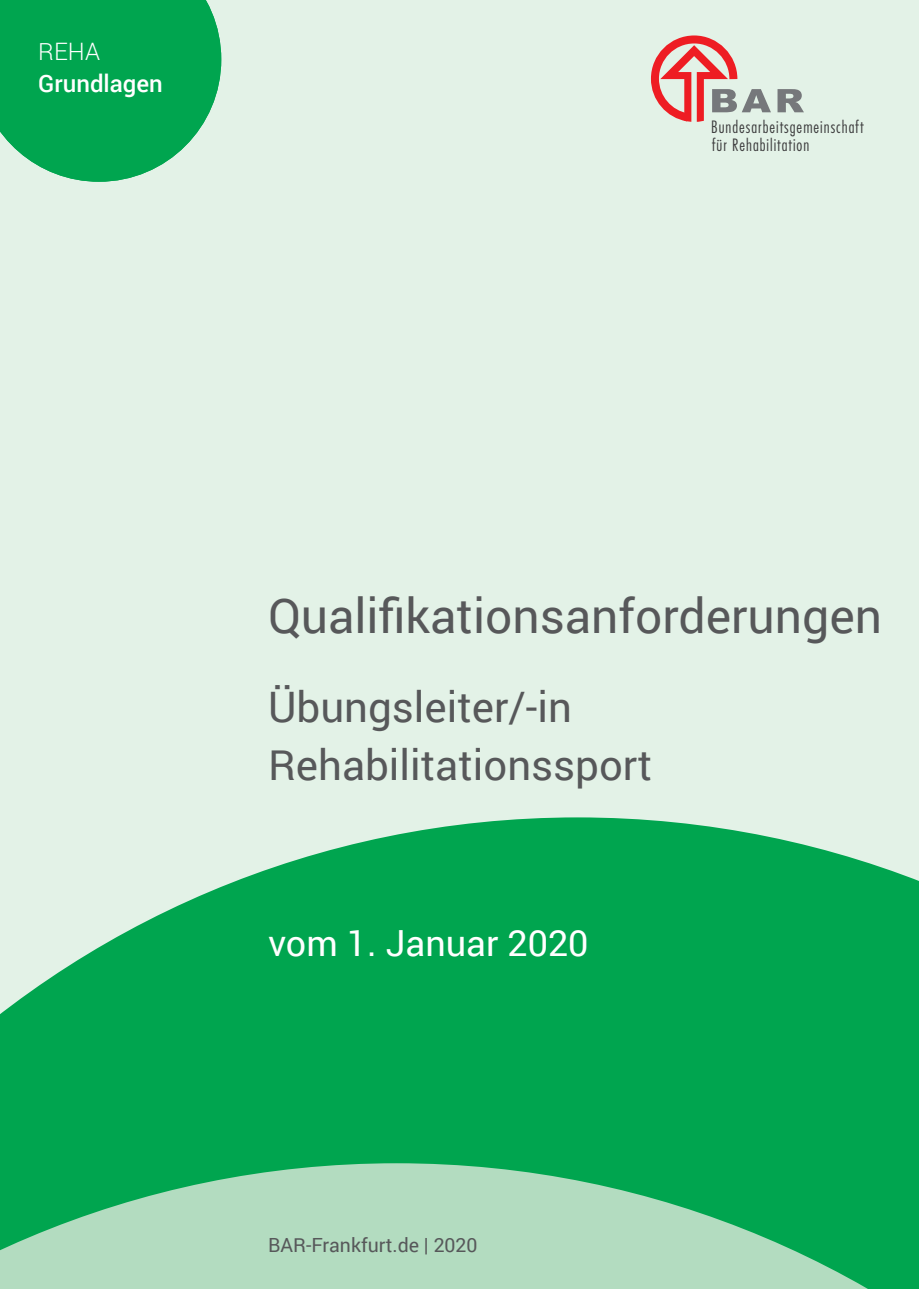
<style>
.page{position:relative;width:919px;height:1289px;background:#fff}
.page>*{position:absolute;margin:0;border:0;box-sizing:border-box;transform-origin:0 0}
.t1{font:48px "Roboto";color:#57585a}
.t2{font:42px/57.8px "Roboto";color:#57585a}
.t3{font:36px "Roboto";color:#fff}
.t4{font:500 24px "Roboto";color:#fff}
.t5{font:24px "Roboto";color:#fff}
.t6{font:300 24px "Roboto";color:#fff}
.t7{font:19.5px "Roboto";color:#57585a}
.t8{font:300 condensed 16.65px/18.1px "Futura";letter-spacing:.06em;color:#3e3e3f}
</style>
<div class="page">
<div style="left:0;top:0;width:918px;height:1286px;background:#e3f2e7"></div>
<svg style="left:0;top:817px;width:918px;height:346px;background:#1faf63"></svg>
<svg style="left:0;top:1163px;width:918px;height:125px;background:#79ca9b"></svg>
<svg style="left:0;top:0;width:221px;height:182px;background:#1cae61"></svg>
<svg style="left:777px;top:89px;width:26px;height:23px"></svg>
<svg style="left:651px;top:35px;width:119px;height:87px"></svg>
<h3 class="t6" style="left:38px;top:35px;width:63px">REHA</h3>
<h3 class="t4" style="left:38px;top:66px;width:126px">Grundlagen</h3>
<h3 class="t5" style="left:55px;top:66px;width:143px">RUNDLAGEN</h3>
<p class="t8" style="left:711px;top:117px;width:154px">Bundesarbeitsgemeinschaft für Rehabilitation</p>
<h1 class="t1" style="left:268px;top:581px;width:615px">Qualifikationsanforderungen</h1>
<h2 class="t2" style="left:268px;top:676px;width:386px">Übungsleiter/-in<br>Rehabilitationssport</h2>
<h3 class="t3" style="left:268px;top:917px;width:322px">vom 1. Januar 2020</h3>
<p class="t7" style="left:268px;top:1231px;width:211px">BAR-Frankfurt.de | 2020</p>
</div>
